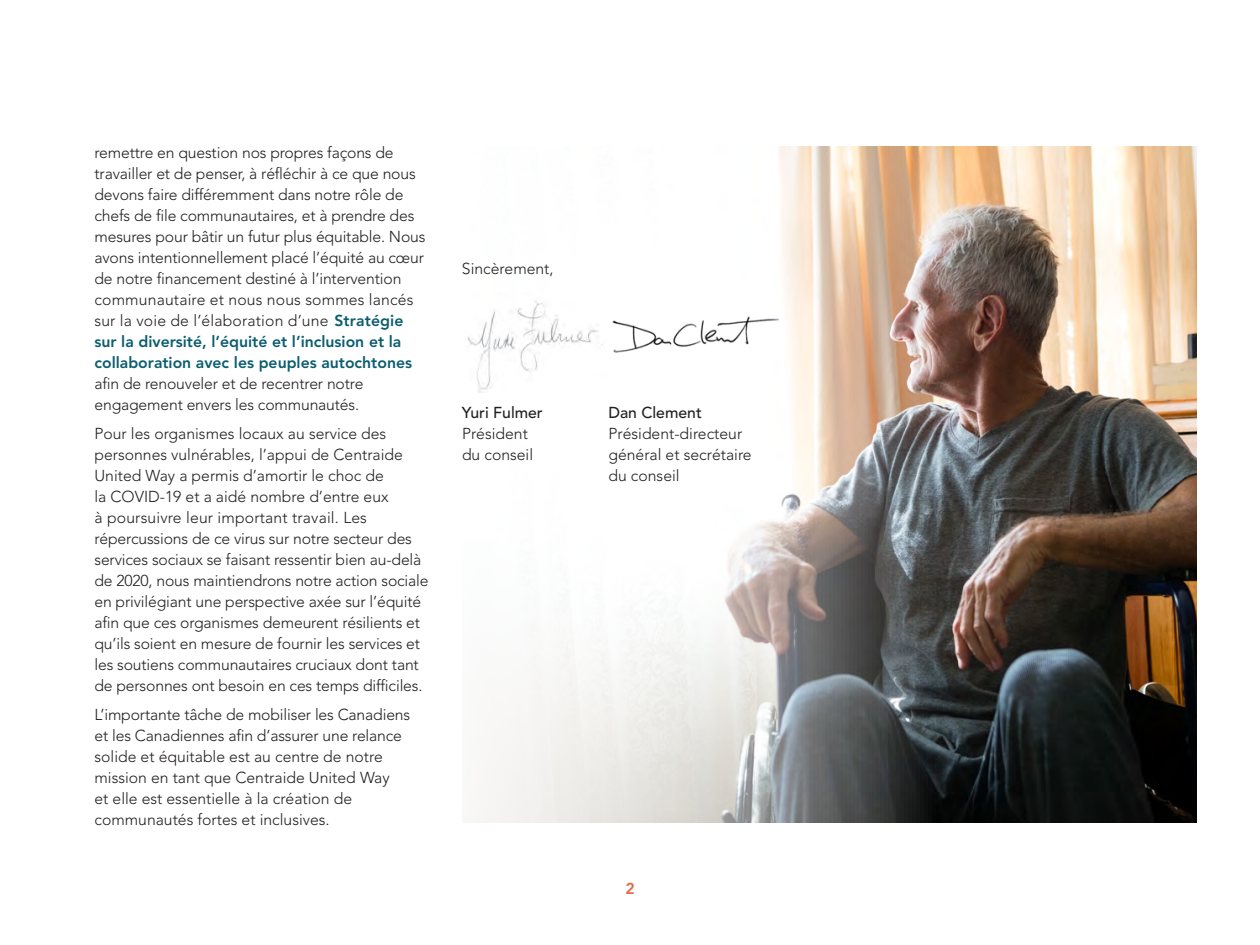
<style>
.page{position:relative;width:1260px;height:945px;background:#fff}
.page>*{position:absolute;margin:0;border:0;box-sizing:border-box;transform-origin:0 0}
.t1{font:300 15.75px/21px "Avenir";letter-spacing:-.01em;color:#231f20}
.t2{font:500 15.75px "Avenir";color:#231f20}
.t3{font:800 15.75px "Avenir";color:#e16a4d}
.s1{font-weight:800;color:#0b5d70}
</style>
<div class="page">
<img style="left:479px;top:146px;width:718px;height:676px">
<img style="left:465px;top:292px;width:144px;height:101px">
<img style="left:612px;top:312px;width:167px;height:43px">
<p class="t1" style="left:94px;top:142px;width:333px">remettre en question nos propres façons de travailler et de penser, à réfléchir à ce que nous devons faire différemment dans notre rôle de chefs de file communautaires, et à prendre des mesures pour bâtir un futur plus équitable. Nous avons intentionnellement placé l’équité au cœur de notre financement destiné à l’intervention communautaire et nous nous sommes lancés sur la voie de l’élaboration d’une <span class="s1">Stratégie sur la diversité, l’équité et l’inclusion et la collaboration avec les peuples autochtones </span>afin de renouveler et de recentrer notre engagement envers les communautés.</p>
<p class="t1" style="left:94px;top:423px;width:336px">Pour les organismes locaux au service des personnes vulnérables, l’appui de Centraide United Way a permis d’amortir le choc de<br>la COVID-19 et a aidé nombre d’entre eux<br>à poursuivre leur important travail. Les répercussions de ce virus sur notre secteur des services sociaux se faisant ressentir bien au-delà de 2020, nous maintiendrons notre action sociale en privilégiant une perspective axée sur l’équité afin que ces organismes demeurent résilients et qu’ils soient en mesure de fournir les services et les soutiens communautaires cruciaux dont tant de personnes ont besoin en ces temps difficiles.</p>
<p class="t1" style="left:94px;top:704px;width:317px">L’importante tâche de mobiliser les Canadiens et les Canadiennes afin d’assurer une relance solide et équitable est au centre de notre mission en tant que Centraide United Way<br>et elle est essentielle à la création de communautés fortes et inclusives.</p>
<p class="t1" style="left:462px;top:258px;width:93px">Sincèrement,</p>
<p class="t2" style="left:462px;top:403px;width:82px">Yuri Fulmer</p>
<p class="t2" style="left:608px;top:403px;width:95px">Dan Clement</p>
<p class="t1" style="left:462px;top:423px;width:67px">Président</p>
<p class="t1" style="left:608px;top:423px;width:135px">Président-directeur</p>
<p class="t1" style="left:462px;top:444px;width:73px">du conseil</p>
<p class="t1" style="left:608px;top:444px;width:145px">général et secrétaire du conseil</p>
<p class="t3" style="left:625px;top:879px;width:11px">2</p>
</div>
